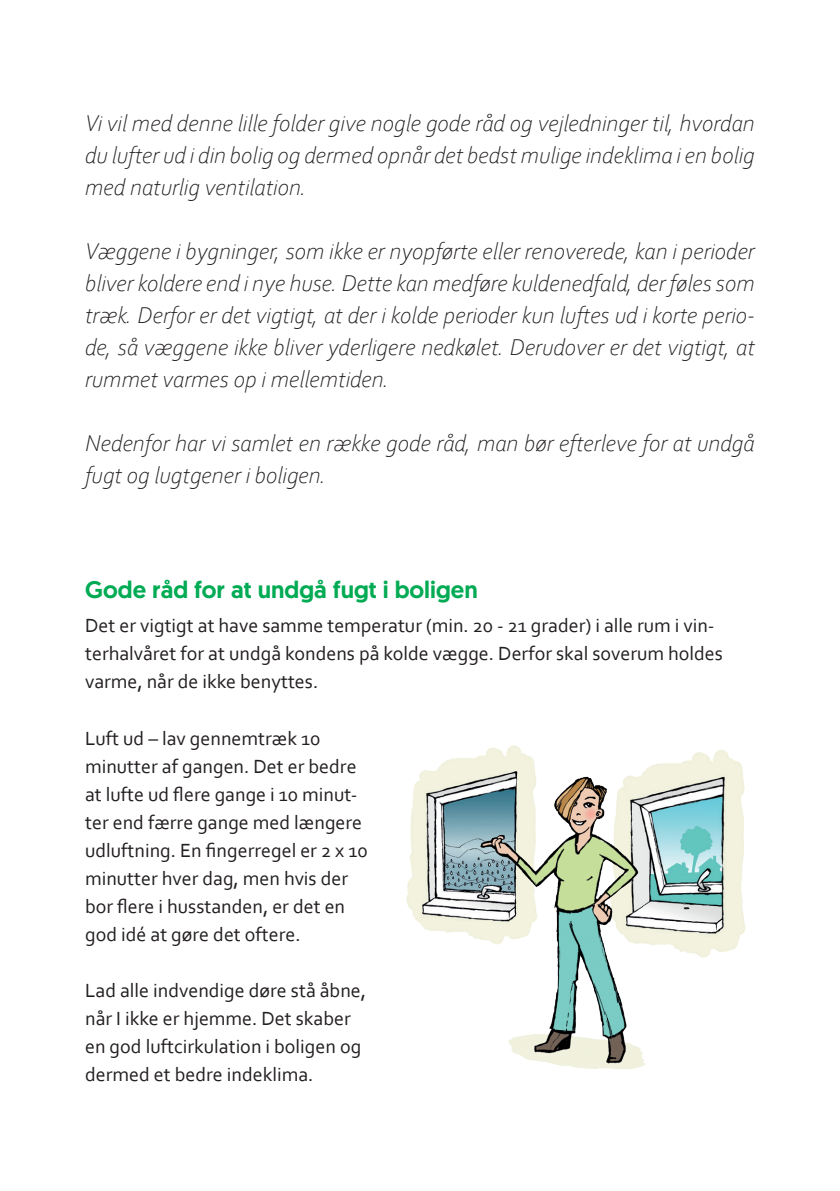
<style>
.page{position:relative;width:840px;height:1191px;background:#fff}
.page>*{position:absolute;margin:0;border:0;box-sizing:border-box;transform-origin:0 0}
.t1{font:italic 300 24px/32px "Corbel";color:#231f20;text-align:justify}
.t2{font:500 24px "Geomanist";color:#00ab54}
.t3{font:20px/28px "Corbel";color:#231f20}
</style>
<div class="page">
<img style="left:406px;top:745px;width:128px;height:188px">
<img style="left:657px;top:750px;width:89px;height:208px">
<img style="left:466px;top:760px;width:191px;height:309px">
<p class="t1" style="left:85px;top:106px;width:671px">Vi vil med denne lille folder give nogle gode råd og vejledninger til, hvordan du lufter ud i din bolig og dermed opnår det bedst mulige indeklima i en bolig med naturlig ventilation.</p>
<p class="t1" style="left:85px;top:234px;width:670px">Væggene i bygninger, som ikke er nyopførte eller renoverede, kan i perioder bliver koldere end i nye huse. Dette kan medføre kuldenedfald, der føles som træk. Derfor er det vigtigt, at der i kolde perioder kun luftes ud i korte perio&shy;de, så væggene ikke bliver yderligere nedkølet. Derudover er det vigtigt, at rummet varmes op i mellemtiden.</p>
<p class="t1" style="left:85px;top:426px;width:670px">Nedenfor har vi samlet en række gode råd, man bør efterleve for at undgå fugt og lugtgener i boligen.</p>
<p class="t2" style="left:85px;top:573px;width:394px">Gode råd for at undgå fugt i boligen</p>
<p class="t3" style="left:85px;top:610px;width:638px">Det er vigtigt at have samme temperatur (min. 20 - 21 grader) i alle rum i vin&shy;terhalvåret for at undgå kondens på kolde vægge. Derfor skal soverum holdes varme, når de ikke benyttes.</p>
<p class="t3" style="left:85px;top:724px;width:284px">Luft ud – lav gennemtræk 10 minutter af gangen. Det er bedre at lufte ud flere gange i 10 minut&shy;ter end færre gange med længere udluftning. En fingerregel er 2 x 10 minutter hver dag, men hvis der bor flere i husstanden, er det en god idé at gøre det oftere.</p>
<p class="t3" style="left:85px;top:976px;width:282px">Lad alle indvendige døre stå åbne, når I ikke er hjemme. Det skaber en god luftcirkulation i boligen og dermed et bedre indeklima.</p>
</div>
